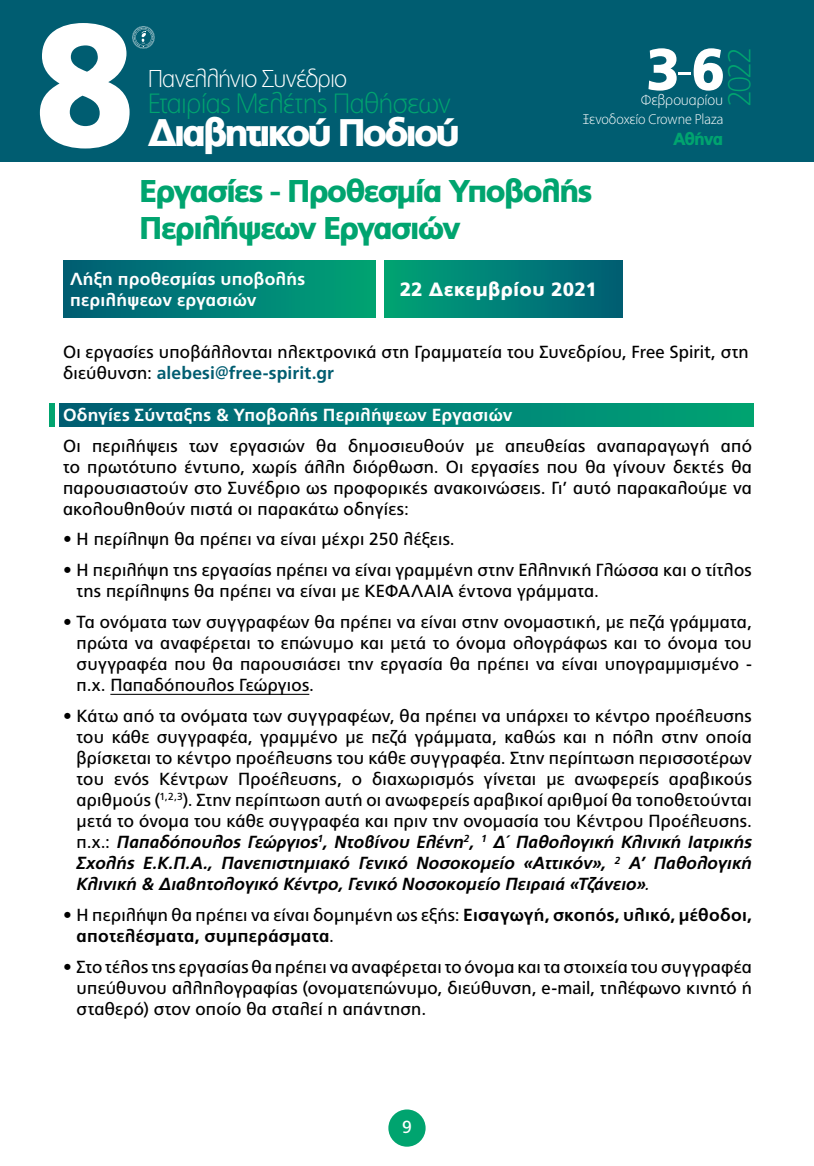
<style>
.page{position:relative;width:814px;height:1166px;background:#fff}
.page>*{position:absolute;margin:0;border:0;box-sizing:border-box;transform-origin:0 0}
.t1{font:900 173.78px "PF Catalog";color:#fff}
.t2{font:900 58.62px "PF Catalog";color:#fff}
.t3{font:900 38.5px "PF Catalog";letter-spacing:-.1em;color:#fff}
.t4{font:100 31.68px "PF Catalog";color:#00a46f}
.t5{font:900 31.5px/36.8px "PF Catalog";letter-spacing:-.07em;color:#00a46f}
.t6{font:100 28px "PF Catalog";letter-spacing:-.03em;color:#00a46f}
.t7{font:100 24.5px "PF Catalog";letter-spacing:-.04em;color:#fff}
.t8{font:900 19.25px "PF Catalog";letter-spacing:.005em;color:#fff}
.t9{font:17.5px/21px "PF Catalog";letter-spacing:.01em;color:#000;text-align:justify}
.t10{font:700 17.5px/21px "PF Catalog";letter-spacing:.015em;color:#000}
.t11{font:700 17.5px/21px "PF Catalog";letter-spacing:.01em;color:#fff}
.t12{font:900 17.5px "PF Catalog";letter-spacing:-.07em;color:#00a46f;scale:.95 1}
.t13{font:17.5px "PF Catalog";color:#fff}
.t14{font:100 14.7px "PF Catalog";letter-spacing:-.01em;color:#fff}
.t15{font:100 14px "PF Catalog";letter-spacing:-.005em;color:#fff}
.s1{font-weight:100;font-size:52.68px}
.s2{font-weight:700;color:#005d71}
.s3{font-weight:700;font-style:italic}
.s4{font-style:italic}
.s5{font-weight:400}
</style>
<div class="page">
<div style="left:63px;top:260px;width:313px;height:57px;background:linear-gradient(to right,#005d76,#00a376)"></div>
<div style="left:384px;top:260px;width:238px;height:57px;background:linear-gradient(to right,#00a476,#005d76)"></div>
<div style="left:0;top:0;width:814px;height:161px;background:#005d71"></div>
<svg style="left:132px;top:26px;width:23px;height:23px"></svg>
<div style="left:388px;top:1109px;width:37px;height:37px;background:#00a46f;border-radius:50%"></div>
<div style="left:50px;top:404px;width:5px;height:23px;background:#00a46f"></div>
<div style="left:60px;top:404px;width:693px;height:23px;background:linear-gradient(to right,#005d76,#00a376)"></div>
<hr style="left:110px;top:694px;width:199px;height:1px;background:#000">
<h1 class="t1" style="left:33px;top:-16px;width:105px">8</h1>
<h3 class="t7" style="left:148px;top:66px;width:201px">Πανελλήνιο Συνέδριο</h3>
<h3 class="t6" style="left:148px;top:89px;width:304px">Εταιρίας Μελέτης Παθήσεων</h3>
<h3 class="t3" style="left:148px;top:110px;width:314px">Διαβητικού Ποδιού</h3>
<h2 class="t2" style="left:645px;top:35px;width:82px">3<span class="s1">-</span>6</h2>
<p class="t15" style="left:582px;top:112px;width:142px">Ξενοδοχείο Crowne Plaza</p>
<h3 class="t4" style="left:723px;top:106px;width:61px;rotate:-90deg">2022</h3>
<p class="t14" style="left:640px;top:93px;width:84px">Φεβρουαρίου</p>
<p class="t12" style="left:673px;top:129px;width:54px">Αθήνα</p>
<h3 class="t5" style="left:139px;top:173px;width:455px">Εργασίες - Προθεσμία Υποβολής<br>Περιλήψεων Εργασιών</h3>
<p class="t11" style="left:70px;top:268px;width:237px">Λήξη προθεσμίας υποβολής περιλήψεων εργασιών</p>
<p class="t8" style="left:400px;top:278px;width:199px">22 Δεκεμβρίου 2021</p>
<p class="t9" style="left:63px;top:341px;width:687px">Οι εργασίες υποβάλλονται ηλεκτρονικά στη Γραμματεία του Συνεδρίου, Free Spirit, στη διεύθυνση: <span class="s2">alebesi@free-spirit.gr</span></p>
<p class="t11" style="left:63px;top:404px;width:451px">Οδηγίες Σύνταξης &amp; Υποβολής Περιλήψεων Εργασιών</p>
<p class="t9" style="left:63px;top:435px;width:690px">Οι περιλήψεις των εργασιών θα δημοσιευθούν με απευθείας αναπαραγωγή από το πρωτότυπο έντυπο, χωρίς άλλη διόρθωση. Οι εργασίες που θα γίνουν δεκτές θα παρουσιαστούν στο Συνέδριο ως προφορικές ανακοινώσεις. Γι’ αυτό παρακαλούμε να ακολουθηθούν πιστά οι παρακάτω οδηγίες:</p>
<p class="t9" style="left:63px;top:529px;width:393px">• Η περίληψη θα πρέπει να είναι μέχρι 250 λέξεις.</p>
<p class="t9" style="left:77px;top:560px;width:676px;text-indent:-14px">• Η περιλήψη της εργασίας πρέπει να είναι γραμμένη στην Ελληνική Γλώσσα και ο τίτλος της περίληψης θα πρέπει να είναι με ΚΕΦΑΛΑΙΑ έντονα γράμματα.</p>
<p class="t9" style="left:77px;top:612px;width:676px;text-indent:-14px">• Τα ονόματα των συγγραφέων θα πρέπει να είναι στην ονομαστική, με πεζά γράμματα, πρώτα να αναφέρεται το επώνυμο και μετά το όνομα ολογράφως και το όνομα του συγγραφέα που θα παρουσιάσει την εργασία θα πρέπει να είναι υπογραμμισμένο - π.χ. Παπαδόπουλος Γεώργιος.</p>
<p class="t9" style="left:77px;top:706px;width:676px;text-indent:-14px">• Κάτω από τα ονόματα των συγγραφέων, θα πρέπει να υπάρχει το κέντρο προέλευσης του κάθε συγγραφέα, γραμμένο με πεζά γράμματα, καθώς και η πόλη στην οποία βρίσκεται το κέντρο προέλευσης του κάθε συγγραφέα. Στην περίπτωση περισσοτέρων του ενός Κέντρων Προέλευσης, ο διαχωρισμός γίνεται με ανωφερείς αραβικούς αριθμούς (<sup>1,2,3</sup>). Στην περίπτωση αυτή οι ανωφερείς αραβικοί αριθμοί θα τοποθετούνται μετά το όνομα του κάθε συγγραφέα και πριν την ονομασία του Κέντρου Προέλευσης. π.χ.: <span class="s3">Παπαδόπουλος Γεώργιος</span><sup>1</sup><span class="s3">, Ντοβίνου Ελένη</span><sup>2</sup><span class="s3">,</span> <sup>1</sup> <span class="s3">Δ΄ Παθολογική Κλινική Ιατρικής Σχολής Ε.Κ.Π.Α., Πανεπιστημιακό Γενικό Νοσοκομείο «Αττικόν»,</span> <sup>2</sup> <span class="s3">Α’ Παθολογική Κλινική &amp; Διαβητολογικό Κέντρο, Γενικό Νοσοκομείο Πειραιά «Τζάνειο»</span><span class="s4">.</span></p>
<p class="t10" style="left:77px;top:905px;width:676px;text-indent:-14px"><span class="s5">• Η περιλήψη θα πρέπει να είναι δομημένη ως εξής:</span> Εισαγωγή, σκοπός, υλικό, μέθοδοι, αποτελέσματα, συμπεράσματα<span class="s5">.</span></p>
<p class="t9" style="left:77px;top:957px;width:676px;text-indent:-14px">• Στο τέλος της εργασίας θα πρέπει να αναφέρεται το όνομα και τα στοιχεία του συγγραφέα υπεύθυνου αλληλογραφίας (ονοματεπώνυμο, διεύθυνση, e-mail, τηλέφωνο κινητό ή σταθερό) στον οποίο θα σταλεί η απάντηση.</p>
<p class="t13" style="left:402px;top:1117px;width:11px">9</p>
</div>
